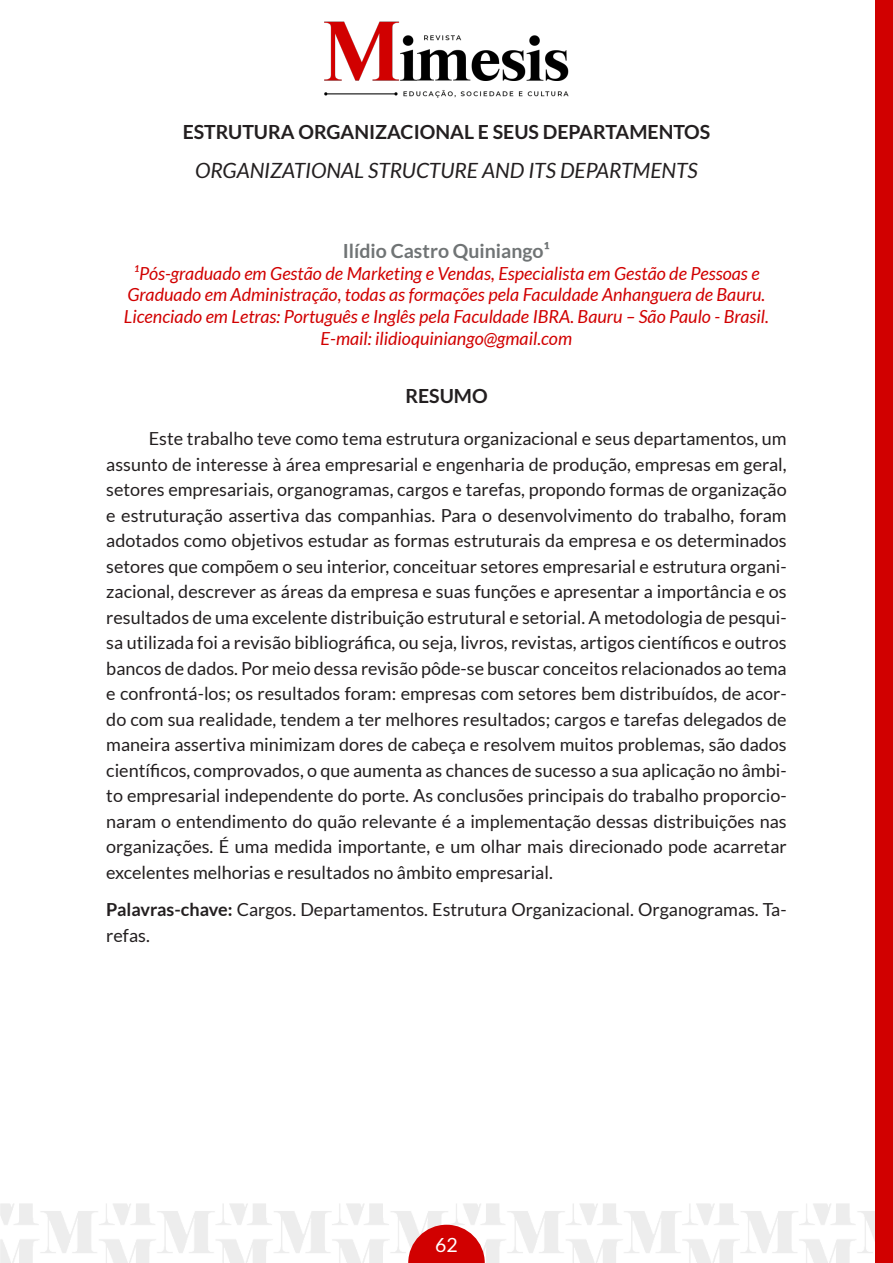
<style>
.page{position:relative;width:893px;height:1263px;background:#fff}
.page>*{position:absolute;margin:0;border:0;box-sizing:border-box;transform-origin:0 0}
.SUBTÍTULO{font:italic 21px "Lato";color:#231f20}
.TÍTULO{font:700 19.5px "Lato";color:#231f20}
.TÍTULO_NOME{font:700 19.5px "Lato";color:#707475}
.t1{font:19.5px "Lato";color:#fff}
.CORPO_DO_TEXTO{font:18px/25.5px "Lato";color:#231f20;text-align:justify}
.SUBTÍTULO_NOME{font:italic 18px/21.6px "Lato";color:#d10000;text-align:center}
.s1{font-weight:700}
</style>
<div class="page">
<img style="left:0;top:1203px;width:876px;height:60px">
<svg style="left:408px;top:1225px;width:77px;height:38px"></svg>
<div style="left:876px;top:0;width:17px;height:1263px;background:#d10000"></div>
<img style="left:324px;top:21px;width:245px;height:77px">
<p class="TÍTULO" style="left:183px;top:121px;width:529px">ESTRUTURA ORGANIZACIONAL E SEUS DEPARTAMENTOS</p>
<p class="SUBTÍTULO" style="left:195px;top:159px;width:504px">ORGANIZATIONAL STRUCTURE AND ITS DEPARTMENTS</p>
<p class="TÍTULO_NOME" style="left:343px;top:240px;width:209px">Ilídio Castro Quiniango¹</p>
<p class="SUBTÍTULO_NOME" style="left:124px;top:263px;width:646px">¹Pós-graduado em Gestão de Marketing e Vendas, Especialista em Gestão de Pessoas e Graduado em Administração, todas as formações pela Faculdade Anhanguera de Bauru.<br>Licenciado em Letras: Português e Inglês pela Faculdade IBRA. Bauru – São Paulo - Brasil.<br>E-mail: ilidioquiniango@gmail.com</p>
<p class="TÍTULO" style="left:405px;top:385px;width:84px">RESUMO</p>
<p class="CORPO_DO_TEXTO" style="left:106px;top:426px;width:682px;text-indent:43px">Este trabalho teve como tema estrutura organizacional e seus departamentos, um assunto de interesse à área empresarial e engenharia de produção, empresas em geral, setores empresariais, organogramas, cargos e tarefas, propondo formas de organização e estruturação assertiva das companhias. Para o desenvolvimento do trabalho, foram adotados como objetivos estudar as formas estruturais da empresa e os determinados setores que compõem o seu interior, conceituar setores empresarial e estrutura organi&shy;zacional, descrever as áreas da empresa e suas funções e apresentar a importância e os resultados de uma excelente distribuição estrutural e setorial. A metodologia de pesqui&shy;sa utilizada foi a revisão bibliográfica, ou seja, livros, revistas, artigos científicos e outros bancos de dados. Por meio dessa revisão pôde-se buscar conceitos relacionados ao tema e confrontá-los; os resultados foram: empresas com setores bem distribuídos, de acor&shy;do com sua realidade, tendem a ter melhores resultados; cargos e tarefas delegados de maneira assertiva minimizam dores de cabeça e resolvem muitos problemas, são dados científicos, comprovados, o que aumenta as chances de sucesso a sua aplicação no âmbi&shy;to empresarial independente do porte. As conclusões principais do trabalho proporcio&shy;naram o entendimento do quão relevante é a implementação dessas distribuições nas organizações. É uma medida importante, e um olhar mais direcionado pode acarretar excelentes melhorias e resultados no âmbito empresarial.</p>
<p class="CORPO_DO_TEXTO" style="left:106px;top:897px;width:682px"><span class="s1">Palavras-chave:</span> Cargos. Departamentos. Estrutura Organizacional. Organogramas. Ta&shy;refas.</p>
<p class="t1" style="left:435px;top:1234px;width:24px">62</p>
</div>
